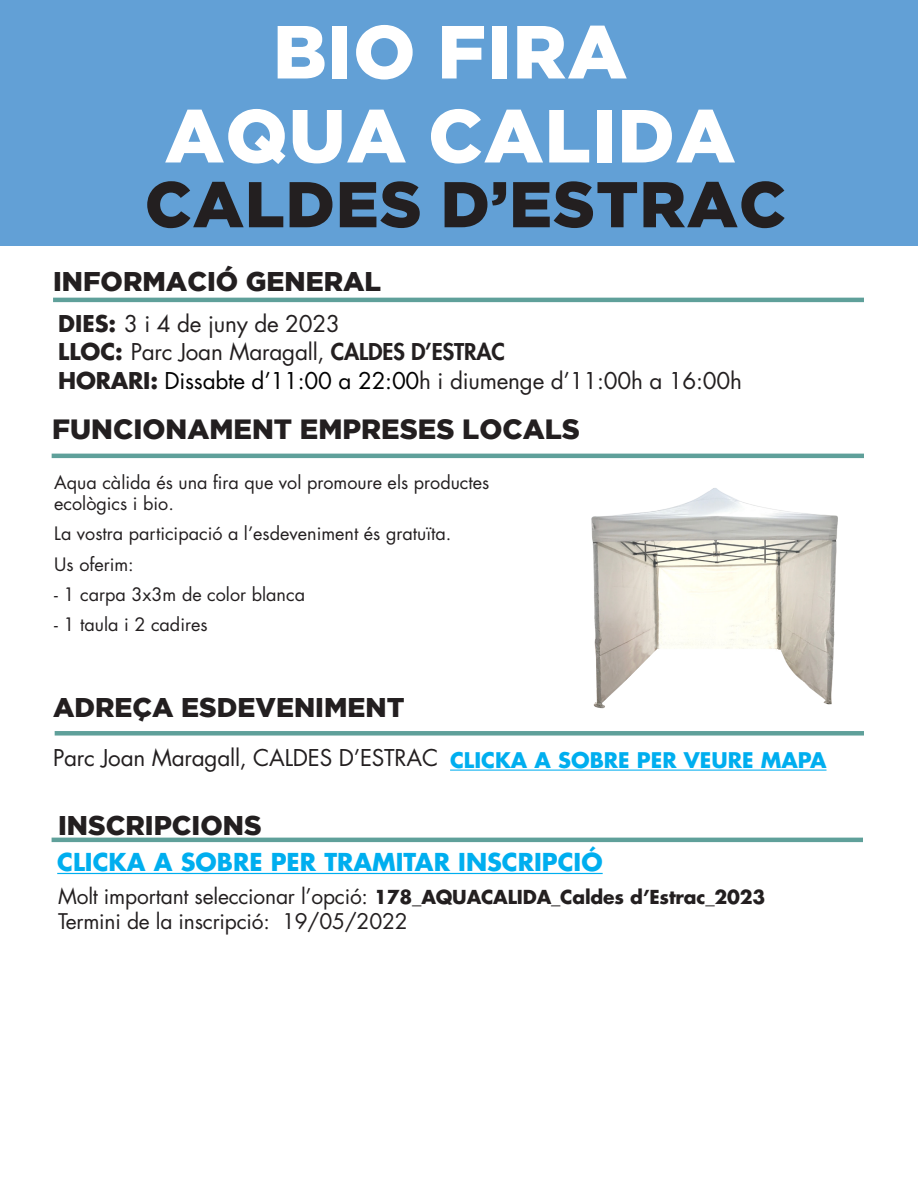
<style>
.page{position:relative;width:918px;height:1188px;background:#fff}
.page>*{position:absolute;margin:0;border:0;box-sizing:border-box;transform-origin:0 0}
.t1{font:900 75px "Gotham";letter-spacing:.015em;color:#fff}
.t2{font:900 64.5px "Gotham";letter-spacing:.015em;color:#231f20}
.t3{font:900 27.75px "Gotham";color:#231f20}
.t4{font:900 27px "Gotham";color:#231f20}
.t5{font:700 24px "Futura Std";color:#00aeef}
.t6{font:22.5px "Futura Std";letter-spacing:-.01em;color:#231f20}
.t7{font:21px "Futura Std";letter-spacing:-.01em;color:#231f20}
.t8{font:700 21px "Futura Std";color:#00aeef}
.t9{font:700 18.75px "Futura Std";letter-spacing:-.01em;color:#231f20}
.t10{font:18px/21.6px "Futura Std";color:#231f20}
.s1{font-weight:700}
.s2{font-weight:800}
.s3{color:#000}
.s4{font-weight:400;font-size:21px}
</style>
<div class="page">
<div style="left:0;top:0;width:918px;height:245px;background:#62a0d6"></div>
<hr style="left:53px;top:298px;width:811px;height:4px;background:#5fa09a">
<hr style="left:52px;top:454px;width:812px;height:4px;background:#5fa09a">
<div style="left:55px;top:731px;width:809px;height:5px;background:#5fa09a"></div>
<hr style="left:450px;top:770px;width:377px;height:1px;background:#00aeef">
<hr style="left:52px;top:838px;width:811px;height:4px;background:#5fa09a">
<hr style="left:57px;top:873px;width:546px;height:1px;background:#00aeef">
<img style="left:591px;top:488px;width:247px;height:221px">
<p class="t1" style="left:273px;top:9px;width:356px">BIO FIRA</p>
<p class="t1" style="left:165px;top:93px;width:572px">AQUA CALIDA</p>
<p class="t2" style="left:145px;top:167px;width:643px">CALDES D’ESTRAC</p>
<p class="t4" style="left:53px;top:266px;width:330px">INFORMACIÓ GENERAL</p>
<p class="t6" style="left:58px;top:309px;width:283px"><span class="s1">DIES:</span> 3 i 4 de juny de 2023</p>
<p class="t6" style="left:58px;top:337px;width:448px"><span class="s1">LLOC:</span> Parc Joan Maragall, <span class="s2">CALDES D’ESTRAC</span></p>
<p class="t6" style="left:58px;top:366px;width:685px"><span class="s1">HORARI:</span> <span class="s3">Dissabte d’11:00 a 22:00</span>h i diumenge d’11:00h a 16:00h</p>
<p class="t3" style="left:52px;top:413px;width:529px">FUNCIONAMENT EMPRESES LOCALS</p>
<p class="t10" style="left:54px;top:472px;width:437px">Aqua càlida és una fira que vol promoure els productes ecològics i bio.</p>
<p class="t10" style="left:54px;top:523px;width:399px">La vostra participació a l’esdeveniment és gratuïta.</p>
<p class="t10" style="left:54px;top:553px;width:81px">Us oferim:</p>
<p class="t10" style="left:54px;top:583px;width:252px">- 1 carpa 3x3m de color blanca</p>
<p class="t10" style="left:54px;top:614px;width:155px">- 1 taula i 2 cadires</p>
<p class="t4" style="left:53px;top:692px;width:353px">ADREÇA ESDEVENIMENT</p>
<p class="t6" style="left:53px;top:743px;width:387px">Parc Joan Maragall, CALDES D’ESTRAC</p>
<p class="t8" style="left:450px;top:746px;width:378px">CLICKA A SOBRE PER VEURE MAPA</p>
<p class="t4" style="left:58px;top:810px;width:205px">INSCRIPCIONS</p>
<p class="t5" style="left:57px;top:846px;width:547px">CLICKA A SOBRE PER TRAMITAR INSCRIPCIÓ</p>
<p class="t9" style="left:58px;top:884px;width:709px"><span class="s4">Molt important seleccionar l’opció:</span> 178_AQUACALIDA_Caldes d’Estrac_2023</p>
<p class="t7" style="left:58px;top:908px;width:351px">Termini de la inscripció: 19/05/2022</p>
</div>
